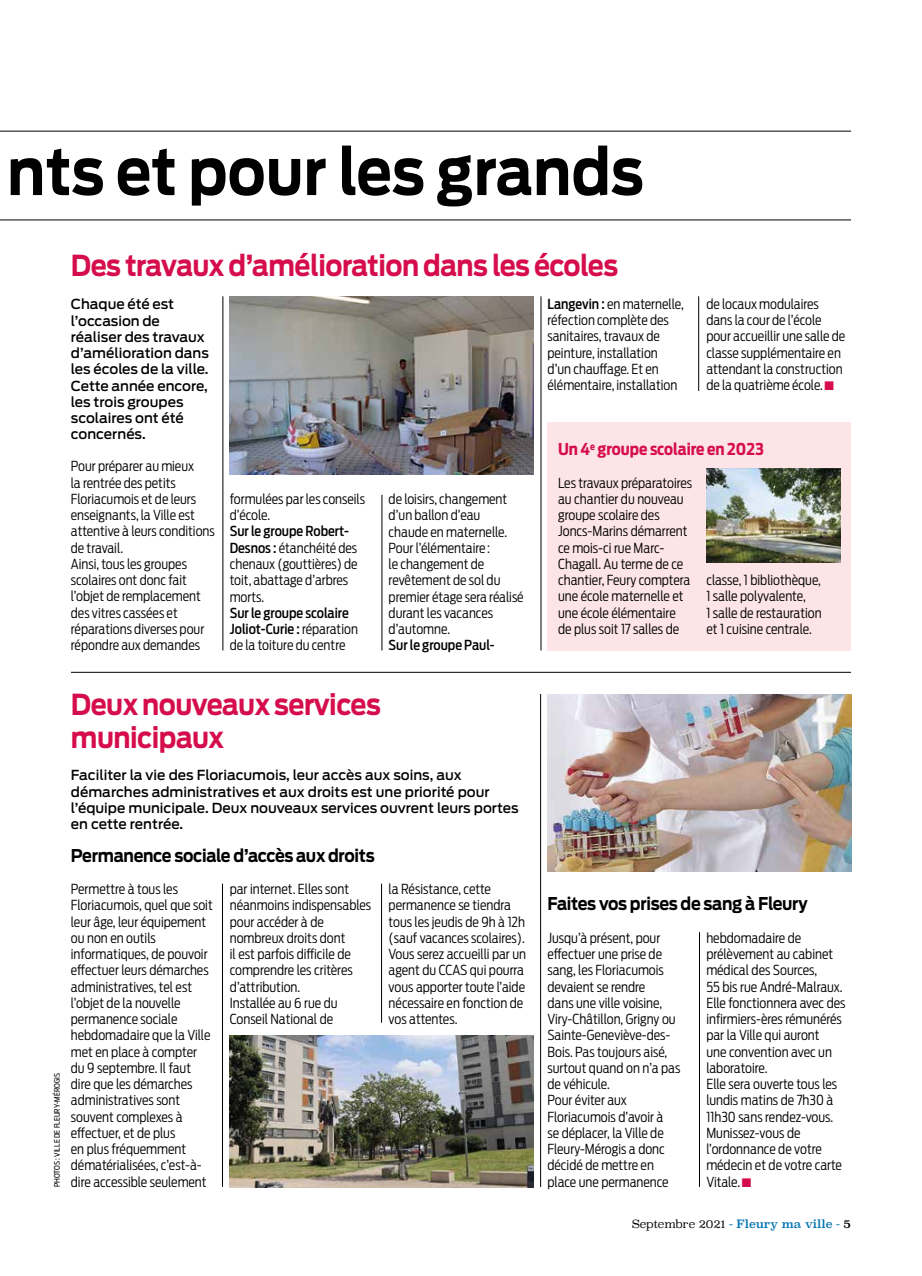
<style>
.page{position:relative;width:922px;height:1276px;background:#fff}
.page>*{position:absolute;margin:0;border:0;box-sizing:border-box;transform-origin:0 0}
.t1{font:700 63.75px "Antenna";color:#000;scale:.9 1}
.t2{font:700 28.75px/32.5px "Antenna";letter-spacing:-.02em;color:#d60d4d;scale:.9 1}
.t3{font:700 17.5px "Antenna";letter-spacing:-.02em;color:#000;scale:.9 1}
.t4{font:700 16.25px "Antenna Cond";color:#d60d4d}
.t5{font:300 13.75px/16.2px "Antenna Cond";color:#000}
.t6{font:500 13.75px/16.2px "Antenna";color:#000}
.t7{font:500 13.75px/16.2px "Antenna Cond";color:#000}
.t8{font:11.25px "Superclarendon";letter-spacing:-.01em;color:#0075b3}
.t9{font:7.5px "Antenna Cond";color:#000}
.s1{font-weight:500}
.s2{font-weight:300}
.s3{color:#d60d4d}
.s4{font-weight:300;color:#000}
.s5{color:#000}
</style>
<div class="page">
<hr style="left:0;top:220px;width:850px;height:1px;background:#000">
<hr style="left:0;top:131px;width:850px;height:1px;background:#000">
<hr style="left:699px;top:932px;width:1px;height:255px;background:#000">
<img style="left:547px;top:694px;width:303px;height:178px">
<img style="left:230px;top:1035px;width:303px;height:152px">
<div style="left:547px;top:422px;width:303px;height:228px;background:#fce4e7"></div>
<img style="left:230px;top:296px;width:303px;height:178px">
<img style="left:706px;top:468px;width:134px;height:95px">
<hr style="left:71px;top:672px;width:779px;height:1px;background:#000">
<hr style="left:381px;top:883px;width:1px;height:139px;background:#000">
<hr style="left:222px;top:883px;width:1px;height:304px;background:#000">
<hr style="left:540px;top:694px;width:1px;height:493px;background:#000">
<hr style="left:222px;top:296px;width:1px;height:354px;background:#000">
<hr style="left:540px;top:296px;width:1px;height:354px;background:#000">
<hr style="left:698px;top:296px;width:1px;height:95px;background:#000">
<hr style="left:381px;top:495px;width:1px;height:155px;background:#000">
<h1 class="t1" style="left:7px;top:134px;width:708px">nts et pour les grands</h1>
<h2 class="t2" style="left:71px;top:250px;width:609px">Des travaux d’amélioration dans les écoles</h2>
<p class="t6" style="left:71px;top:296px;width:140px">Chaque été est l’occasion de réaliser des travaux d’amélioration dans les écoles de la ville.<br>Cette année encore, les trois groupes scolaires ont été concernés.</p>
<p class="t5" style="left:71px;top:458px;width:145px">Pour préparer au mieux<br>la rentrée des petits<br>Floriacumois et de leurs enseignants, la Ville est attentive à leurs conditions de travail.<br>Ainsi, tous les groupes scolaires ont donc fait l’objet de remplacement des vitres cassées et réparations diverses pour répondre aux demandes</p>
<p class="t5" style="left:230px;top:491px;width:137px">formulées par les conseils d’école.</p>
<p class="t5" style="left:230px;top:523px;width:129px"><span class="s1">Sur le groupe Robert-<br>Desnos :</span> étanchéité des chenaux (gouttières) de toit, abattage d’arbres morts.</p>
<p class="t7" style="left:230px;top:604px;width:130px">Sur le groupe scolaire<br>Joliot-Curie : <span class="s2">réparation de la toiture du centre</span></p>
<p class="t5" style="left:388px;top:491px;width:136px">de loisirs, changement d’un ballon d’eau<br>chaude en maternelle.<br>Pour l’élémentaire :<br>le changement de revêtement de sol du premier étage sera réalisé durant les vacances d’automne.</p>
<p class="t7" style="left:388px;top:637px;width:107px">Sur le groupe Paul-</p>
<p class="t9" style="left:52px;top:1187px;width:116px;rotate:-90deg">PHOTOS : VILLE DE FLEURY-MÉROGIS</p>
<h2 class="t2" style="left:71px;top:688px;width:346px">Deux nouveaux services municipaux</h2>
<p class="t6" style="left:71px;top:767px;width:449px">Faciliter la vie des Floriacumois, leur accès aux soins, aux démarches administratives et aux droits est une priorité pour l’équipe municipale. Deux nouveaux services ouvrent leurs portes en cette rentrée.</p>
<p class="t3" style="left:71px;top:844px;width:339px">Permanence sociale d’accès aux droits</p>
<p class="t5" style="left:71px;top:881px;width:143px">Permettre à tous les<br>Floriacumois, quel que soit leur âge, leur équipement ou non en outils informatiques, de pouvoir effectuer leurs démarches administratives, tel est l’objet de la nouvelle permanence sociale hebdomadaire que la Ville met en place à compter du 9 septembre. Il faut dire que les démarches administratives sont souvent complexes à effectuer, et de plus<br>en plus fréquemment dématérialisées, c’est-à&shy;dire accessible seulement</p>
<p class="t5" style="left:230px;top:881px;width:143px">par internet. Elles sont néanmoins indispensables pour accéder à de nombreux droits dont<br>il est parfois difficile de comprendre les critères d’attribution.<br>Installée au 6 rue du<br>Conseil National de</p>
<p class="t5" style="left:388px;top:881px;width:139px">la Résistance, cette permanence se tiendra tous les jeudis de 9h à 12h (sauf vacances scolaires).<br>Vous serez accueilli par un agent du CCAS qui pourra vous apporter toute l’aide nécessaire en fonction de vos attentes.</p>
<p class="t5" style="left:547px;top:296px;width:138px"><span class="s1">Langevin :</span> en maternelle, réfection complète des sanitaires, travaux de peinture, installation d’un chauffage. Et en élémentaire, installation</p>
<p class="t5" style="left:706px;top:296px;width:140px">de locaux modulaires dans la cour de l’école pour accueillir une salle de classe supplémentaire en attendant la construction de la quatrième école.<span class="s3">■</span></p>
<p class="t4" style="left:558px;top:439px;width:207px">Un 4<sup>e</sup> groupe scolaire en 2023</p>
<p class="t5" style="left:558px;top:474px;width:135px">Les travaux préparatoires au chantier du nouveau groupe scolaire des<br>Joncs-Marins démarrent ce mois-ci rue Marc-<br>Chagall. Au terme de ce chantier, Feury comptera une école maternelle et une école élémentaire de plus soit 17 salles de</p>
<p class="t5" style="left:706px;top:572px;width:117px">classe, 1 bibliothèque,<br>1 salle polyvalente,<br>1 salle de restauration et 1 cuisine centrale.</p>
<p class="t3" style="left:547px;top:893px;width:290px">Faites vos prises de sang à Fleury</p>
<p class="t5" style="left:547px;top:929px;width:134px">Jusqu’à présent, pour effectuer une prise de sang, les Floriacumois devaient se rendre<br>dans une ville voisine,<br>Viry-Châtillon, Grigny ou<br>Sainte-Geneviève-des-<br>Bois. Pas toujours aisé, surtout quand on n’a pas de véhicule.<br>Pour éviter aux<br>Floriacumois d’avoir à<br>se déplacer, la Ville de<br>Fleury-Mérogis a donc décidé de mettre en place une permanence</p>
<p class="t5" style="left:706px;top:929px;width:141px">hebdomadaire de prélèvement au cabinet médical des Sources,<br>55 bis rue André-Malraux.<br>Elle fonctionnera avec des infirmiers-ères rémunérés par la Ville qui auront<br>une convention avec un laboratoire.<br>Elle sera ouverte tous les lundis matins de 7h30 à<br>11h30 sans rendez-vous.<br>Munissez-vous de l’ordonnance de votre médecin et de votre carte<br>Vitale.<span class="s3">■</span></p>
<p class="t8" style="left:632px;top:1216px;width:220px"><span class="s4">Septembre 2021</span> - Fleury ma ville - <span class="s5">5</span></p>
</div>
